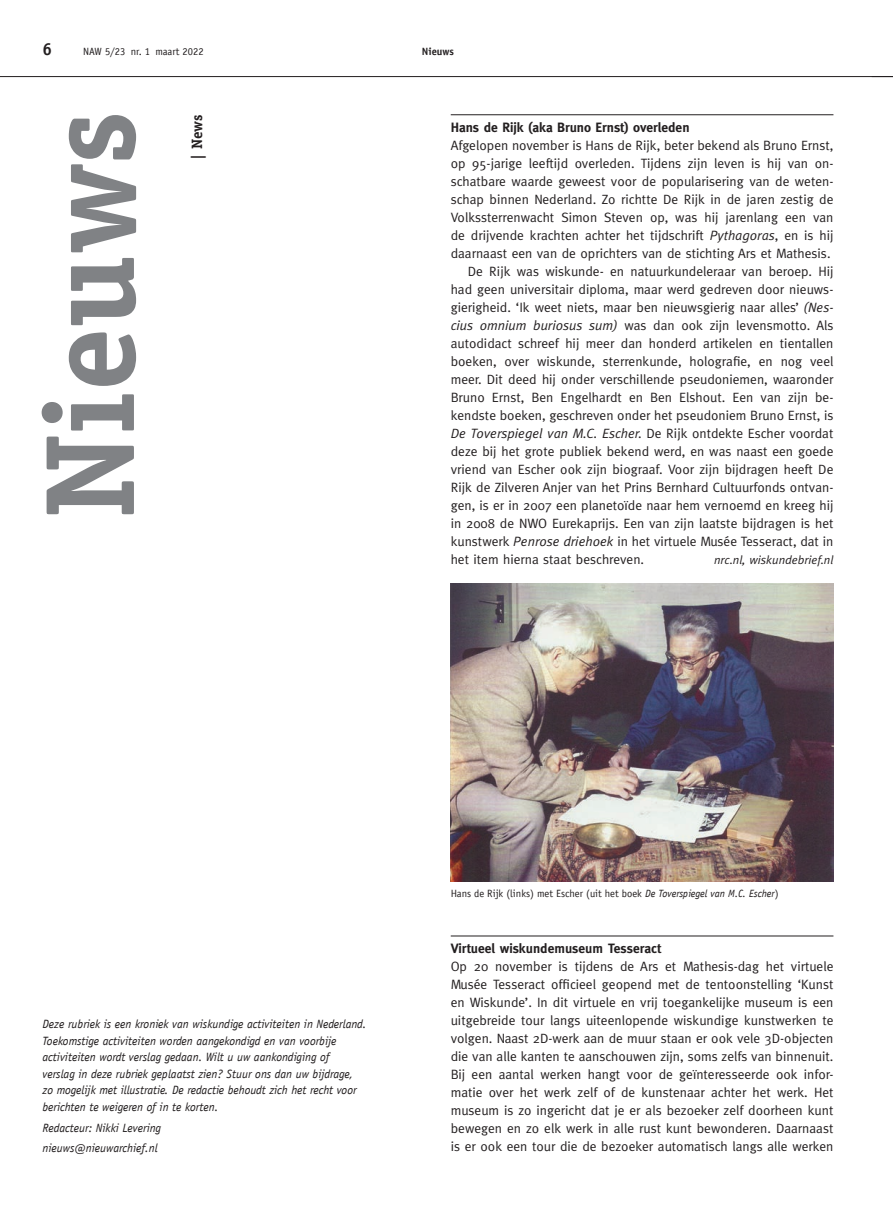
<style>
.page{position:relative;width:893px;height:1221px;background:#fff}
.page>*{position:absolute;margin:0;border:0;box-sizing:border-box;transform-origin:0 0}
.t1{font:700 127.5px "Officina Serif LT";color:#808285}
.t2{font:700 17.25px "Officina Sans LT";color:#231f20}
.t3{font:700 15px "Officina Serif LT";color:#231f20}
.t4{font:13.5px/18px "Meta";color:#231f20;text-align:justify}
.t5{font:700 13.5px "Meta";color:#231f20}
.t6{font:italic 13.5px "Meta";color:#231f20}
.t7{font:italic 12px/16.5px "Officina Sans LT";color:#231f20}
.t8{font:italic 12px "Meta";color:#231f20}
.t9{font:10.5px "Officina Sans LT";color:#231f20}
.t10{font:700 10.5px "Officina Sans LT";color:#231f20}
.s1{font-style:italic}
.s2{font-style:normal}
</style>
<div class="page">
<hr style="left:0;top:76px;width:893px;height:1px;background:#231f20">
<hr style="left:451px;top:114px;width:382px;height:1px;background:#231f20">
<hr style="left:451px;top:935px;width:382px;height:1px;background:#231f20">
<img style="left:451px;top:583px;width:382px;height:298px">
<p class="t2" style="left:43px;top:38px;width:11px">6</p>
<p class="t9" style="left:83px;top:45px;width:122px">NAW 5/23 nr. 1 maart 2022</p>
<p class="t10" style="left:422px;top:45px;width:34px">Nieuws</p>
<h1 class="t1" style="left:11px;top:519px;width:410px;rotate:-90deg">Nieuws</h1>
<p class="t3" style="left:188px;top:159px;width:46px;rotate:-90deg">| News</p>
<p class="t5" style="left:451px;top:120px;width:240px">Hans de Rijk (aka Bruno Ernst) overleden</p>
<p class="t4" style="left:451px;top:136px;width:384px">Afgelopen november is Hans de Rijk, beter bekend als Bruno Ernst,</p>
<p class="t4" style="left:451px;top:154px;width:384px">op 95-jarige leeftijd overleden. Tijdens zijn leven is hij van on-</p>
<p class="t4" style="left:451px;top:172px;width:384px">schatbare waarde geweest voor de popularisering van de weten-</p>
<p class="t4" style="left:451px;top:190px;width:384px">schap binnen Nederland. Zo richtte De Rijk in de jaren zestig de</p>
<p class="t4" style="left:451px;top:208px;width:384px">Volkssterrenwacht Simon Steven op, was hij jarenlang een van</p>
<p class="t4" style="left:451px;top:226px;width:384px">de drijvende krachten achter het tijdschrift <span class="s1">Pythagoras</span>, en is hij</p>
<p class="t4" style="left:451px;top:244px;width:381px">daarnaast een van de oprichters van de stichting Ars et Mathesis.</p>
<p class="t4" style="left:468px;top:262px;width:367px">De Rijk was wiskunde- en natuurkundeleraar van beroep. Hij</p>
<p class="t4" style="left:451px;top:280px;width:384px">had geen universitair diploma, maar werd gedreven door nieuws-</p>
<p class="t4" style="left:451px;top:298px;width:384px">gierigheid. ‘Ik weet niets, maar ben nieuwsgierig naar alles’ <span class="s1">(Nes-</span></p>
<p class="t4" style="left:451px;top:316px;width:384px"><span class="s1">cius omnium buriosus sum)</span> was dan ook zijn levensmotto. Als</p>
<p class="t4" style="left:451px;top:334px;width:384px">autodidact schreef hij meer dan honderd artikelen en tientallen</p>
<p class="t4" style="left:451px;top:352px;width:384px">boeken, over wiskunde, sterrenkunde, holografie, en nog veel</p>
<p class="t4" style="left:451px;top:370px;width:384px">meer. Dit deed hij onder verschillende pseudoniemen, waaronder</p>
<p class="t4" style="left:451px;top:388px;width:384px">Bruno Ernst, Ben Engelhardt en Ben Elshout. Een van zijn be-</p>
<p class="t4" style="left:451px;top:406px;width:384px">kendste boeken, geschreven onder het pseudoniem Bruno Ernst, is</p>
<p class="t6" style="left:451px;top:426px;width:384px">De Toverspiegel van M.C. Escher. <span class="s2">De Rijk ontdekte Escher voordat</span></p>
<p class="t4" style="left:451px;top:442px;width:384px">deze bij het grote publiek bekend werd, en was naast een goede</p>
<p class="t4" style="left:451px;top:460px;width:384px">vriend van Escher ook zijn biograaf. Voor zijn bijdragen heeft De</p>
<p class="t4" style="left:451px;top:478px;width:384px">Rijk de Zilveren Anjer van het Prins Bernhard Cultuurfonds ontvan-</p>
<p class="t4" style="left:451px;top:496px;width:384px">gen, is er in 2007 een planetoïde naar hem vernoemd en kreeg hij</p>
<p class="t4" style="left:451px;top:514px;width:384px">in 2008 de NWO Eurekaprijs. Een van zijn laatste bijdragen is het</p>
<p class="t4" style="left:451px;top:532px;width:384px">kunstwerk <span class="s1">Penrose driehoek</span> in het virtuele Musée Tesseract, dat in</p>
<p class="t4" style="left:451px;top:550px;width:195px">het item hierna staat beschreven.</p>
<p class="t8" style="left:714px;top:553px;width:121px">nrc.nl, wiskundebrief.nl</p>
<p class="t9" style="left:451px;top:887px;width:329px">Hans de Rijk (links) met Escher (uit het boek <span class="s1">De Toverspiegel van M.C. Escher</span>)</p>
<p class="t7" style="left:43px;top:1016px;width:325px">Deze rubriek is een kroniek van wiskundige activiteiten in Nederland.<br>Toekomstige activiteiten worden aangekondigd en van voorbije activiteiten wordt verslag gedaan. Wilt u uw aankondiging of<br>verslag in deze rubriek geplaatst zien? Stuur ons dan uw bijdrage, zo mogelijk met illustratie. De redactie behoudt zich het recht voor berichten te weigeren of in te korten.</p>
<p class="t7" style="left:43px;top:1117px;width:120px;line-height:20.7px">Redacteur: Nikki Levering nieuws@nieuwarchief.nl</p>
<p class="t5" style="left:451px;top:940px;width:212px">Virtueel wiskundemuseum Tesseract</p>
<p class="t4" style="left:451px;top:957px;width:384px">Op 20 november is tijdens de Ars et Mathesis-dag het virtuele Musée Tesseract officieel geopend met de tentoonstelling ‘Kunst en Wiskunde’. In dit virtuele en vrij toegankelijke museum is een uitgebreide tour langs uiteenlopende wiskundige kunstwerken te volgen. Naast 2D-werk aan de muur staan er ook vele 3D-objecten die van alle kanten te aanschouwen zijn, soms zelfs van binnenuit.<br>Bij een aantal werken hangt voor de geïnteresseerde ook infor&shy;matie over het werk zelf of de kunstenaar achter het werk. Het museum is zo ingericht dat je er als bezoeker zelf doorheen kunt bewegen en zo elk werk in alle rust kunt bewonderen. Daarnaast is er ook een tour die de bezoeker automatisch langs alle werken</p>
</div>
